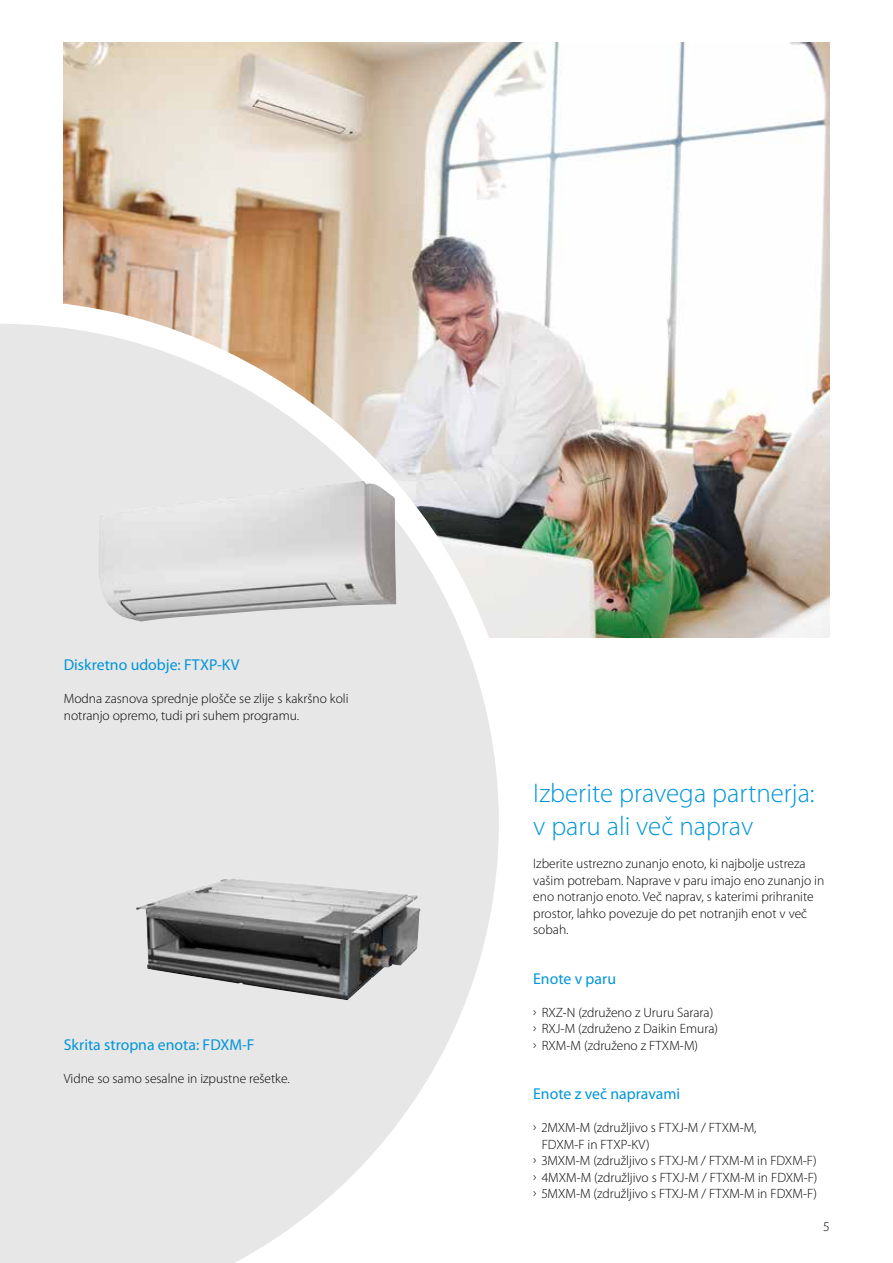
<style>
.page{position:relative;width:893px;height:1263px;background:#fff}
.page>*{position:absolute;margin:0;border:0;box-sizing:border-box;transform-origin:0 0}
.t1{font:300 27px/33px "Myriad Pro";color:#0095d8}
.t2{font:15.75px "Myriad Pro";color:#0095d8}
.t3{font:300 13.5px/16.5px "Myriad Pro";color:#000}
</style>
<div class="page">
<img style="left:64px;top:43px;width:765px;height:594px">
<svg style="left:0;top:300px;width:523px;height:963px;background:#e1e0df"></svg>
<img style="left:98px;top:481px;width:298px;height:140px">
<img style="left:141px;top:878px;width:86px;height:28px">
<p class="t2" style="left:64px;top:655px;width:177px">Diskretno udobje: FTXP-KV</p>
<p class="t3" style="left:64px;top:690px;width:286px">Modna zasnova sprednje plošče se zlije s kakršno koli notranjo opremo, tudi pri suhem programu.</p>
<p class="t2" style="left:64px;top:1035px;width:192px">Skrita stropna enota: FDXM-F</p>
<p class="t3" style="left:64px;top:1070px;width:228px">Vidne so samo sesalne in izpustne rešetke.</p>
<h1 class="t1" style="left:533px;top:776px;width:283px">Izberite pravega partnerja: v paru ali več naprav</h1>
<p class="t3" style="left:533px;top:855px;width:292px">Izberite ustrezno zunanjo enoto, ki najbolje ustreza vašim potrebam. Naprave v paru imajo eno zunanjo in eno notranjo enoto. Več naprav, s katerimi prihranite prostor, lahko povezuje do pet notranjih enot v več sobah.</p>
<p class="t2" style="left:533px;top:969px;width:84px">Enote v paru</p>
<p class="t3" style="left:533px;top:1004px;width:186px">ū RXZ-N (združeno z Ururu Sarara) ū RXJ-M (združeno z Daikin Emura) ū RXM-M (združeno z FTXM-M)</p>
<p class="t2" style="left:533px;top:1084px;width:149px">Enote z več napravami</p>
<p class="t3" style="left:533px;top:1119px;width:225px">ū 2MXM-M (združljivo s FTXJ-M / FTXM-M,</p>
<p class="t3" style="left:542px;top:1136px;width:110px">FDXM-F in FTXP-KV)</p>
<p class="t3" style="left:533px;top:1152px;width:285px">ū 3MXM-M (združljivo s FTXJ-M / FTXM-M in FDXM-F)</p>
<p class="t3" style="left:533px;top:1169px;width:286px">ū 4MXM-M (združljivo s FTXJ-M / FTXM-M in FDXM-F)</p>
<p class="t3" style="left:533px;top:1185px;width:285px">ū 5MXM-M (združljivo s FTXJ-M / FTXM-M in FDXM-F)</p>
<p class="t3" style="left:823px;top:1218px;width:7px">5</p>
</div>
